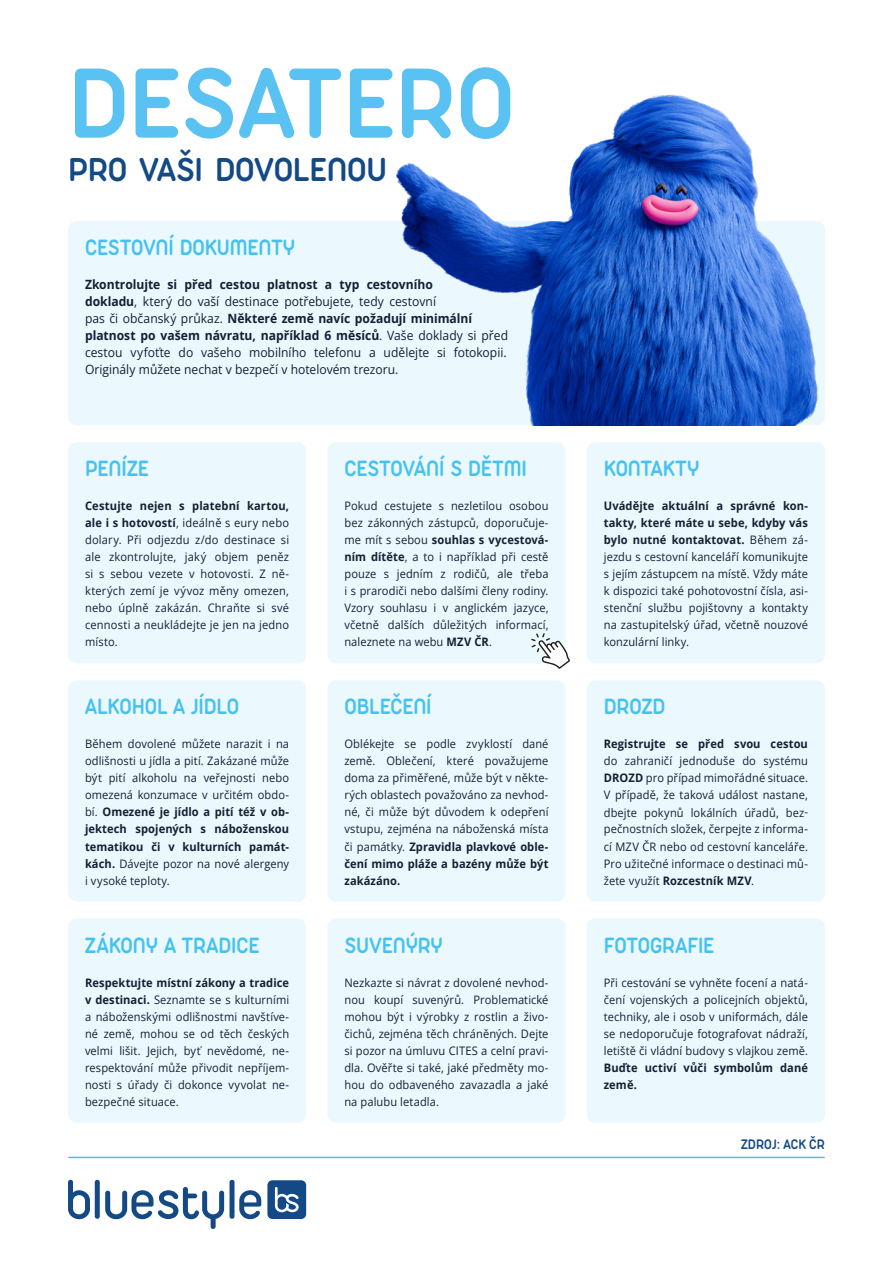
<style>
.page{position:relative;width:893px;height:1263px;background:#fff}
.page>*{position:absolute;margin:0;border:0;box-sizing:border-box;transform-origin:0 0}
.t1{font:700 108px "Duepuntozero Pro";color:#59c2f2}
.t2{font:700 36px "Duepuntozero Pro";letter-spacing:-.005em;color:#134a86}
.t3{font:700 24px "Duepuntozero Pro";letter-spacing:-.005em;color:#46c2f0;scale:.95 1}
.t4{font:700 15px "Duepuntozero Pro";letter-spacing:.005em;color:#134a86;scale:.95 1}
.t5{font:12.75px/17px "Open Sans";color:#141f33;scale:.95 1}
.t6{font:11.7px/17px "Open Sans";letter-spacing:.01em;color:#141f33;text-align:justify;scale:.95 1}
.t7{font:700 11.7px/17px "Open Sans";letter-spacing:.01em;color:#141f33;scale:.95 1}
.s1{font-weight:700}
</style>
<div class="page">
<div style="left:68px;top:442px;width:238px;height:221px;background:#ebf8fd;border-radius:9px"></div>
<div style="left:68px;top:221px;width:757px;height:204px;background:#ebf8fd;border-radius:9px"></div>
<div style="left:327px;top:680px;width:239px;height:221px;background:#ebf8fd;border-radius:9px"></div>
<div style="left:68px;top:918px;width:238px;height:205px;background:#ebf8fd;border-radius:9px"></div>
<div style="left:327px;top:442px;width:239px;height:221px;background:#ebf8fd;border-radius:9px"></div>
<div style="left:587px;top:680px;width:238px;height:221px;background:#ebf8fd;border-radius:9px"></div>
<div style="left:327px;top:918px;width:239px;height:205px;background:#ebf8fd;border-radius:9px"></div>
<div style="left:587px;top:442px;width:238px;height:221px;background:#ebf8fd;border-radius:9px"></div>
<div style="left:68px;top:680px;width:238px;height:221px;background:#ebf8fd;border-radius:9px"></div>
<div style="left:587px;top:918px;width:238px;height:205px;background:#ebf8fd;border-radius:9px"></div>
<svg style="left:68px;top:1180px;width:238px;height:49px"></svg>
<hr style="left:69px;top:1157px;width:755px;height:1px;background:#46c2f0">
<img style="left:396px;top:94px;width:428px;height:331px">
<svg style="left:531px;top:633px;width:39px;height:36px"></svg>
<h1 class="t1" style="left:68px;top:17px;width:448px">DESATERO</h1>
<h2 class="t2" style="left:68px;top:141px;width:321px">PRO VAŠI DOVOLENOU</h2>
<h3 class="t3" style="left:85px;top:228px;width:223px">CESTOVNÍ DOKUMENTY</h3>
<p class="t5" style="left:85px;top:276px;width:447px"><span class="s1">Zkontrolujte si před cestou platnost a typ cestovního<br>dokladu</span>, který do vaší destinace potřebujete, tedy cestovní<br>pas či občanský průkaz. <span class="s1">Některé země navíc požadují minimální platnost po vašem návratu, například 6 měsíců</span>. Vaše doklady si před cestou vyfoťte do vašeho mobilního telefonu a udělejte si fotokopii.<br>Originály můžete nechat v bezpečí v hotelovém trezoru.</p>
<h3 class="t3" style="left:85px;top:449px;width:69px">PENÍZE</h3>
<p class="t6" style="left:85px;top:497px;width:216px"><span class="s1">Cestujte nejen s platební kartou, ale i s hotovostí</span>, ideálně s eury nebo dolary. Při odjezdu z/do destinace si ale zkontrolujte, jaký objem peněz si s sebou vezete v hotovosti. Z ně&shy;kterých zemí je vývoz měny omezen, nebo úplně zakázán. Chraňte si své cennosti a neukládejte je jen na jedno místo.</p>
<h3 class="t3" style="left:85px;top:688px;width:164px">ALKOHOL A JÍDLO</h3>
<p class="t6" style="left:85px;top:735px;width:216px">Během dovolené můžete narazit i na odlišnosti u jídla a pití. Zakázané může být pití alkoholu na veřejnosti nebo omezená konzumace v určitém obdo&shy;bí. <span class="s1">Omezené je jídlo a pití též v ob&shy;jektech spojených s náboženskou tematikou či v kulturních památ&shy;kách.</span> Dávejte pozor na nové alergeny i vysoké teploty.</p>
<h3 class="t3" style="left:85px;top:926px;width:185px">ZÁKONY A TRADICE</h3>
<p class="t6" style="left:85px;top:973px;width:216px"><span class="s1">Respektujte místní zákony a tradice v destinaci.</span> Seznamte se s kulturními a náboženskými odlišnostmi navštíve&shy;né země, mohou se od těch českých velmi lišit. Jejich, byť nevědomé, ne&shy;respektování může přivodit nepříjem&shy;nosti s úřady či dokonce vyvolat ne&shy;bezpečné situace.</p>
<h3 class="t3" style="left:344px;top:449px;width:193px">CESTOVÁNÍ S DĚTMI</h3>
<p class="t6" style="left:344px;top:497px;width:216px">Pokud cestujete s nezletilou osobou bez zákonných zástupců, doporučuje&shy;me mít s sebou <span class="s1">souhlas s vycestová&shy;ním dítěte</span>, a to i například při cestě pouze s jedním z rodičů, ale třeba i s prarodiči nebo dalšími členy rodiny.<br>Vzory souhlasu i v anglickém jazyce, včetně dalších důležitých informací, naleznete na webu <span class="s1">MZV ČR</span>.</p>
<h3 class="t3" style="left:344px;top:688px;width:93px">OBLEČENÍ</h3>
<p class="t6" style="left:344px;top:735px;width:216px">Oblékejte se podle zvyklostí dané země. Oblečení, které považujeme doma za přiměřené, může být v někte&shy;rých oblastech považováno za nevhod&shy;né, či může být důvodem k odepření vstupu, zejména na náboženská místa či památky. <span class="s1">Zpravidla plavkové oble&shy;čení mimo pláže a bazény může být zakázáno.</span></p>
<h3 class="t3" style="left:344px;top:926px;width:105px">SUVENÝRY</h3>
<p class="t6" style="left:344px;top:973px;width:216px">Nezkazte si návrat z dovolené nevhod&shy;nou koupí suvenýrů. Problematické mohou být i výrobky z rostlin a živo&shy;čichů, zejména těch chráněných. Dejte si pozor na úmluvu CITES a celní pravi&shy;dla. Ověřte si také, jaké předměty mo&shy;hou do odbaveného zavazadla a jaké na palubu letadla.</p>
<h3 class="t3" style="left:604px;top:449px;width:102px">KONTAKTY</h3>
<p class="t6" style="left:604px;top:497px;width:216px"><span class="s1">Uvádějte aktuální a správné kon&shy;takty, které máte u sebe, kdyby vás bylo nutné kontaktovat.</span> Během zá&shy;jezdu s cestovní kanceláří komunikujte s jejím zástupcem na místě. Vždy máte k dispozici také pohotovostní čísla, asi&shy;stenční službu pojištovny a kontakty na zastupitelský úřad, včetně nouzové konzulární linky.</p>
<h3 class="t3" style="left:604px;top:688px;width:66px">DROZD</h3>
<p class="t7" style="left:604px;top:735px;width:216px">Registrujte se před svou cestou</p>
<p class="t6" style="left:604px;top:752px;width:216px">do zahraničí jednoduše do systému <span class="s1">DROZD</span> pro případ mimořádné situace.<br>V případě, že taková událost nastane, dbejte pokynů lokálních úřadů, bez&shy;pečnostních složek, čerpejte z informa&shy;cí MZV ČR nebo od cestovní kanceláře.<br>Pro užitečné informace o destinaci mů&shy;žete využít <span class="s1">Rozcestník MZV</span>.</p>
<h3 class="t3" style="left:604px;top:926px;width:118px">FOTOGRAFIE</h3>
<p class="t6" style="left:604px;top:973px;width:216px">Při cestování se vyhněte focení a natá&shy;čení vojenských a policejních objektů, techniky, ale i osob v uniformách, dále se nedoporučuje fotografovat nádraží, letiště či vládní budovy s vlajkou země.</p>
<p class="t7" style="left:604px;top:1058px;width:216px">Buďte uctiví vůči symbolům dané země.</p>
<p class="t4" style="left:741px;top:1132px;width:90px">ZDROJ: ACK ČR</p>
</div>
